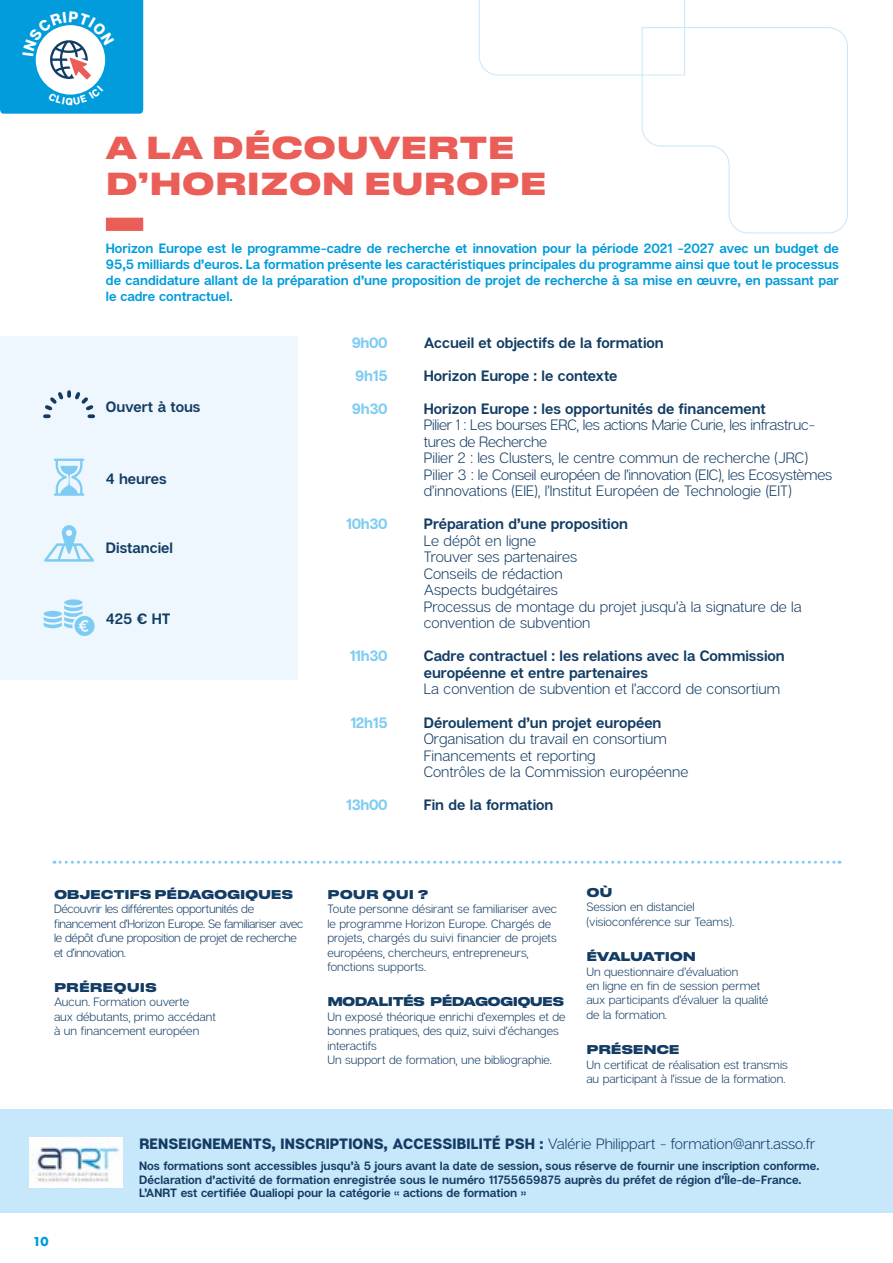
<style>
.page{position:relative;width:893px;height:1263px;background:#fff}
.page>*{position:absolute;margin:0;border:0;box-sizing:border-box;transform-origin:0 0}
.t1{font:800 30px/36px "Druk Text Wide";color:#eb5e57}
.t2{font:15px/16.5px "Articulat CF Text";color:#123c64}
.t3{font:700 15px/16.5px "Articulat CF";color:#123c64}
.t4{font:15px/16.5px "Articulat CF Text";letter-spacing:-.02em;color:#123c64}
.t5{font:800 15px "Articulat CF";letter-spacing:.01em;color:#143b63}
.t6{font:800 15px "Articulat CF";letter-spacing:-.025em;color:#7eccf3}
.t7{font:700 13.5px/16.2px "Articulat CF";color:#009cdc;text-align:justify}
.t8{font:12px/14.4px "Articulat CF Text";color:#123c64}
.t9{font:700 12px/13.5px "Articulat CF";color:#123c64}
.t10{font:12px/14.4px "Articulat CF Text";letter-spacing:-.025em;color:#123c64}
.t11{font:800 12px "Druk Text Wide";letter-spacing:-.025em;color:#123c64}
.t12{font:800 12px "Druk Text Wide";letter-spacing:-.06em;color:#123c64}
.t13{font:800 12px "Druk Text Wide";color:#123c64}
.t14{font:700 12px "Futura";color:#009cdc}
.s1{font-family:"Articulat CF Text";font-weight:400}
</style>
<div class="page">
<div style="left:106px;top:218px;width:37px;height:13px;background:#eb5e57"></div>
<div style="left:0;top:1110px;width:893px;height:103px;background:#c7e7fa"></div>
<div style="left:0;top:336px;width:298px;height:344px;background:#eef7fd"></div>
<svg style="left:43px;top:390px;width:52px;height:28px"></svg>
<svg style="left:54px;top:459px;width:30px;height:37px"></svg>
<div style="left:64px;top:599px;width:19px;height:6px;background:#7eccf3;border-radius:50%"></div>
<svg style="left:44px;top:605px;width:51px;height:31px"></svg>
<svg style="left:44px;top:525px;width:50px;height:37px"></svg>
<svg style="left:54px;top:861px;width:786px;height:3px"></svg>
<svg style="left:478px;top:0;width:370px;height:234px"></svg>
<img style="left:29px;top:1137px;width:94px;height:50px">
<svg style="left:0;top:0;width:143px;height:114px"></svg>
<h1 class="t1" style="left:106px;top:127px;width:442px">A LA DÉCOUVERTE<br>D’HORIZON EUROPE</h1>
<p class="t7" style="left:106px;top:240px;width:735px">Horizon Europe est le programme-cadre de recherche et innovation pour la période 2021 -2027 avec un budget de 95,5 milliards d’euros. La formation présente les caractéristiques principales du programme ainsi que tout le processus de candidature allant de la préparation d’une proposition de projet de recherche à sa mise en œuvre, en passant par le cadre contractuel.</p>
<p class="t3" style="left:106px;top:399px;width:96px">Ouvert à tous</p>
<p class="t3" style="left:106px;top:472px;width:62px">4 heures</p>
<p class="t3" style="left:106px;top:540px;width:69px">Distanciel</p>
<p class="t3" style="left:106px;top:611px;width:66px">425 € HT</p>
<p class="t6" style="left:352px;top:334px;width:38px">9h00</p>
<p class="t6" style="left:355px;top:367px;width:34px">9h15</p>
<p class="t6" style="left:352px;top:400px;width:37px">9h30</p>
<p class="t6" style="left:346px;top:515px;width:43px">10h30</p>
<p class="t6" style="left:350px;top:647px;width:40px">11h30</p>
<p class="t6" style="left:350px;top:713px;width:39px">12h15</p>
<p class="t6" style="left:346px;top:796px;width:43px">13h00</p>
<p class="t3" style="left:424px;top:335px;width:242px">Accueil et objectifs de la formation</p>
<p class="t3" style="left:424px;top:368px;width:195px">Horizon Europe : le contexte</p>
<p class="t3" style="left:424px;top:401px;width:344px">Horizon Europe : les opportunités de financement</p>
<p class="t4" style="left:424px;top:417px;width:410px">Pilier 1 : Les bourses ERC, les actions Marie Curie, les infrastruc&shy;tures de Recherche<br>Pilier 2 : les Clusters, le centre commun de recherche (JRC)<br>Pilier 3 : le Conseil européen de l’innovation (EIC), les Ecosystèmes d’innovations (EIE), l’Institut Européen de Technologie (EIT)</p>
<p class="t3" style="left:424px;top:517px;width:206px">Préparation d’une proposition</p>
<p class="t2" style="left:424px;top:533px;width:380px">Le dépôt en ligne<br>Trouver ses partenaires<br>Conseils de rédaction<br>Aspects budgétaires<br>Processus de montage du projet jusqu’à la signature de la convention de subvention</p>
<p class="t3" style="left:424px;top:649px;width:363px">Cadre contractuel : les relations avec la Commission européenne et entre partenaires</p>
<p class="t2" style="left:424px;top:681px;width:358px">La convention de subvention et l’accord de consortium</p>
<p class="t3" style="left:424px;top:715px;width:239px">Déroulement d’un projet européen</p>
<p class="t2" style="left:424px;top:731px;width:266px">Organisation du travail en consortium<br>Financements et reporting<br>Contrôles de la Commission européenne</p>
<p class="t3" style="left:424px;top:797px;width:131px">Fin de la formation</p>
<p class="t11" style="left:54px;top:884px;width:241px">OBJECTIFS PÉDAGOGIQUES</p>
<p class="t10" style="left:54px;top:902px;width:251px">Découvrir les différentes opportunités de financement d’Horizon Europe. Se familiariser avec le dépôt d’une proposition de projet de recherche et d’innovation.</p>
<p class="t13" style="left:54px;top:977px;width:104px">PRÉREQUIS</p>
<p class="t8" style="left:54px;top:995px;width:163px">Aucun. Formation ouverte<br>aux débutants, primo accédant à un financement européen</p>
<p class="t11" style="left:327px;top:884px;width:102px">POUR QUI ?</p>
<p class="t8" style="left:327px;top:902px;width:231px">Toute personne désirant se familiariser avec le programme Horizon Europe. Chargés de projets, chargés du suivi financier de projets européens, chercheurs, entrepreneurs, fonctions supports.</p>
<p class="t12" style="left:327px;top:991px;width:238px">MODALITÉS PÉDAGOGIQUES</p>
<p class="t8" style="left:327px;top:1010px;width:240px">Un exposé théorique enrichi d’exemples et de bonnes pratiques, des quiz, suivi d’échanges interactifs<br>Un support de formation, une bibliographie.</p>
<p class="t11" style="left:586px;top:882px;width:28px">OÙ</p>
<p class="t8" style="left:586px;top:900px;width:149px">Session en distanciel (visioconférence sur Teams).</p>
<p class="t11" style="left:586px;top:946px;width:111px">ÉVALUATION</p>
<p class="t8" style="left:586px;top:964px;width:183px">Un questionnaire d’évaluation<br>en ligne en fin de session permet aux participants d’évaluer la qualité de la formation.</p>
<p class="t11" style="left:586px;top:1039px;width:95px">PRÉSENCE</p>
<p class="t8" style="left:586px;top:1057px;width:203px">Un certificat de réalisation est transmis au participant à l’issue de la formation.</p>
<p class="t14" style="left:33px;top:1233px;width:17px">10</p>
<p class="t5" style="left:139px;top:1134px;width:678px">RENSEIGNEMENTS, INSCRIPTIONS, ACCESSIBILITÉ PSH : <span class="s1">Valérie Philippart - formation@anrt.asso.fr</span></p>
<p class="t9" style="left:139px;top:1160px;width:681px">Nos formations sont accessibles jusqu’à 5 jours avant la date de session, sous réserve de fournir une inscription conforme.<br>Déclaration d’activité de formation enregistrée sous le numéro 11755659875 auprès du préfet de région d’Île-de-France.<br>L’ANRT est certifiée Qualiopi pour la catégorie « actions de formation »</p>
</div>
